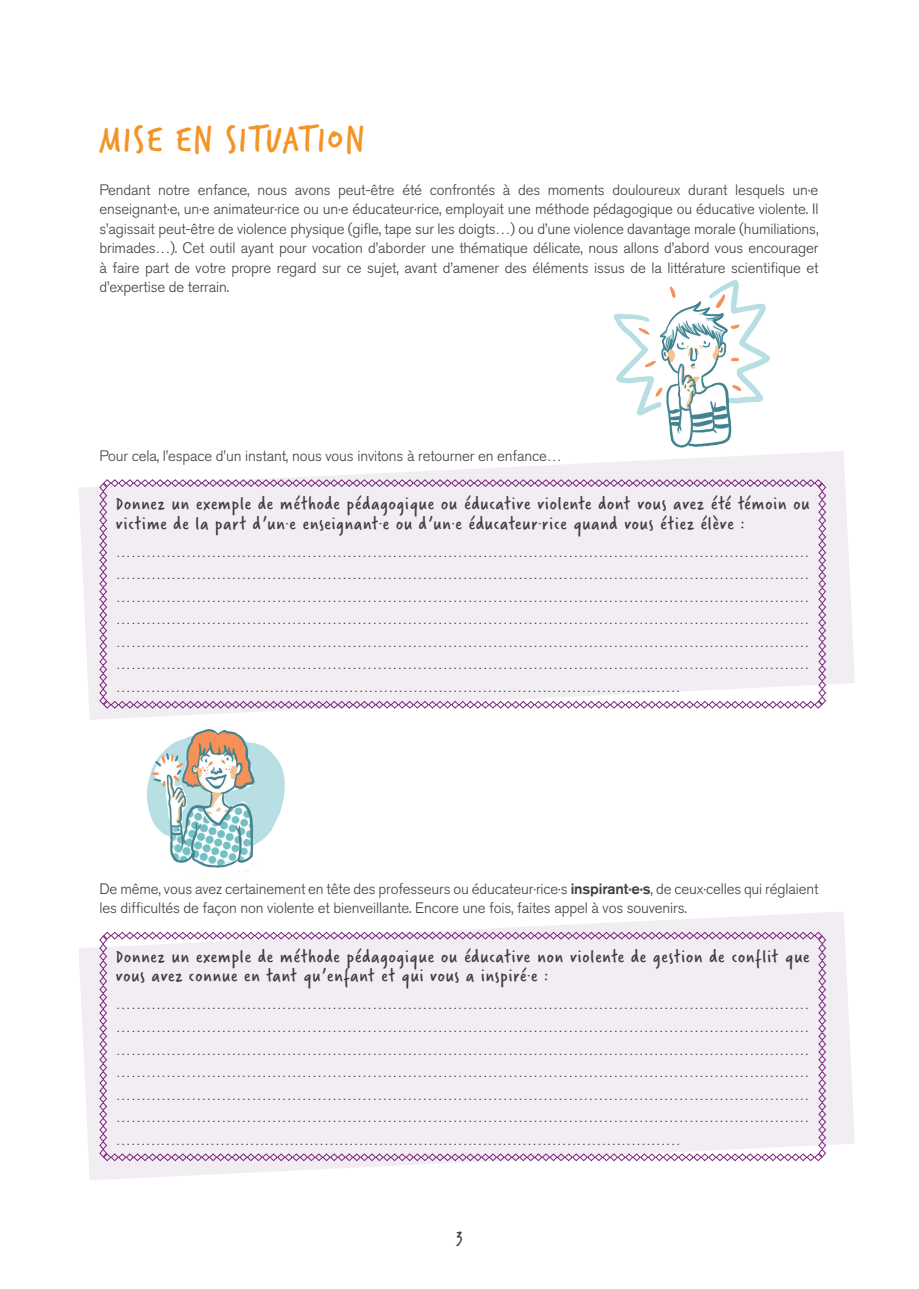
<style>
.page{position:relative;width:919px;height:1289px;background:#fff}
.page>*{position:absolute;margin:0;border:0;box-sizing:border-box;transform-origin:0 0}
.t1{font:39px "Verveine";letter-spacing:.05em;color:#f39427}
.t2{font:19.5px/19.5px "Verveine";letter-spacing:.05em;color:#3e3e3f}
.t3{font:18px "Verveine";color:#3e3e3f}
.t4{font:300 15px/22.5px "Akzidenz Grotesk BE";letter-spacing:-.01em;color:#3e3e3f;text-align:justify}
.s1{font-weight:500}
</style>
<div class="page">
<svg style="left:79px;top:451px;width:775px;height:269px"></svg>
<svg style="left:79px;top:912px;width:775px;height:268px"></svg>
<svg style="left:99px;top:479px;width:727px;height:230px;background:#eee7ef"></svg>
<svg style="left:99px;top:931px;width:727px;height:230px;background:#eee7ef"></svg>
<img style="left:147px;top:729px;width:138px;height:146px">
<img style="left:614px;top:280px;width:156px;height:168px">
<h1 class="t1" style="left:99px;top:112px;width:266px">MISE EN SITUATION</h1>
<p class="t4" style="left:99px;top:180px;width:720px;line-height:19.5px">Pendant notre enfance, nous avons peut-être été confrontés à des moments douloureux durant lesquels un·e enseignant·e, un·e animateur·rice ou un·e éducateur·rice, employait une méthode pédagogique ou éducative violente. Il s’agissait peut-être de violence physique (gifle, tape sur les doigts…) ou d’une violence davantage morale (humiliations, brimades…). Cet outil ayant pour vocation d’aborder une thématique délicate, nous allons d’abord vous encourager à faire part de votre propre regard sur ce sujet, avant d’amener des éléments issus de la littérature scientifique et d’expertise de terrain.</p>
<p class="t4" style="left:99px;top:444px;width:464px">Pour cela, l’espace d’un instant, nous vous invitons à retourner en enfance…</p>
<h2 class="t2" style="left:116px;top:494px;width:695px">Donnez un exemple de méthode pédagogique ou éducative violente dont vous avez été témoin ou victime de la part d’un·e enseignant·e ou d’un·e éducateur·rice quand vous étiez élève :</h2>
<p class="t4" style="left:116px;top:541px;width:695px">………………………………………………………………………………………………………………………… ………………………………………………………………………………………………………………………… ………………………………………………………………………………………………………………………… ………………………………………………………………………………………………………………………… ………………………………………………………………………………………………………………………… ………………………………………………………………………………………………………………………… ……………………………………………………………………………………………………</p>
<p class="t4" style="left:99px;top:879px;width:720px;line-height:19.5px">De même, vous avez certainement en tête des professeurs ou éducateur·rice·s <span class="s1">inspirant·e·s</span>, de ceux·celles qui réglaient les difficultés de façon non violente et bienveillante. Encore une fois, faites appel à vos souvenirs.</p>
<h2 class="t2" style="left:116px;top:946px;width:695px">Donnez un exemple de méthode pédagogique ou éducative non violente de gestion de conflit que vous avez connue en tant qu’enfant et qui vous a inspiré·e :</h2>
<p class="t4" style="left:116px;top:993px;width:695px">………………………………………………………………………………………………………………………… ………………………………………………………………………………………………………………………… ………………………………………………………………………………………………………………………… ………………………………………………………………………………………………………………………… ………………………………………………………………………………………………………………………… ………………………………………………………………………………………………………………………… ……………………………………………………………………………………………………</p>
<p class="t3" style="left:456px;top:1224px;width:8px">3</p>
</div>
